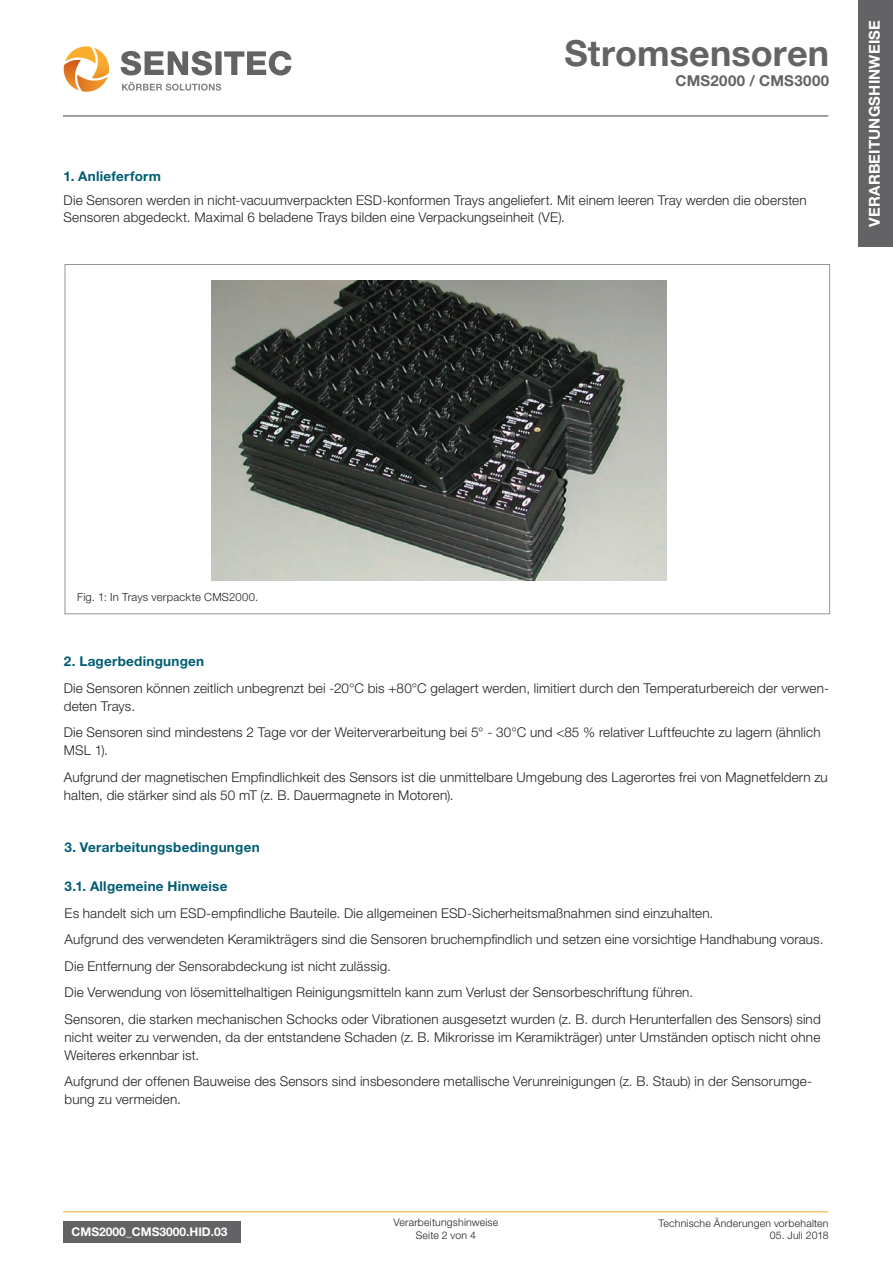
<style>
.page{position:relative;width:893px;height:1263px;background:#fff}
.page>*{position:absolute;margin:0;border:0;box-sizing:border-box;transform-origin:0 0}
.t1{font:700 36px "Helvetica Neue LT Std";letter-spacing:.005em;color:#636366}
.t2{font:700 15px "Helvetica Neue LT Std";letter-spacing:.015em;color:#fff}
.t3{font:700 15px "Helvetica Neue LT Std";letter-spacing:.025em;color:#636366}
.t4{font:300 13.5px/18px "Helvetica Neue LT Std";letter-spacing:.01em;color:#231f20}
.t5{font:700 13.5px "Helvetica Neue LT Std";letter-spacing:.02em;color:#005d73}
.t6{font:700 12px "Helvetica Neue LT Std";color:#fff}
.t7{font:300 11.25px "Helvetica Neue LT Std";letter-spacing:.02em;color:#231f20}
.t8{font:300 10.5px "Helvetica Neue LT Std";letter-spacing:.02em;color:#231f20}
</style>
<div class="page">
<hr style="left:63px;top:1211px;width:765px;height:1px;background:#faac2e">
<hr style="left:63px;top:115px;width:765px;height:2px;background:#808285">
<svg style="left:121px;top:51px;width:170px;height:24px"></svg>
<svg style="left:122px;top:82px;width:99px;height:9px"></svg>
<svg style="left:64px;top:46px;width:46px;height:46px"></svg>
<div style="left:63px;top:1221px;width:178px;height:21px;background:#636366"></div>
<div style="left:859px;top:0;width:34px;height:247px;background:#636366"></div>
<img style="left:212px;top:281px;width:454px;height:300px">
<h1 class="t1" style="left:564px;top:31px;width:266px">Stromsensoren</h1>
<p class="t3" style="left:675px;top:71px;width:155px">CMS2000 / CMS3000</p>
<p class="t5" style="left:64px;top:168px;width:99px">1. Anlieferform</p>
<p class="t4" style="left:64px;top:192px;width:745px;line-height:16.2px">Die Sensoren werden in nicht-vacuumverpackten ESD-konformen Trays angeliefert. Mit einem leeren Tray werden die obersten<br>Sensoren abgedeckt. Maximal 6 beladene Trays bilden eine Verpackungseinheit (VE).</p>
<p class="t2" style="left:865px;top:227px;width:208px;rotate:-90deg">VERARBEITUNGSHINWEISE</p>
<p class="t7" style="left:77px;top:590px;width:183px">Fig. 1: In Trays verpackte CMS2000.</p>
<p class="t5" style="left:64px;top:653px;width:142px">2. Lagerbedingungen</p>
<p class="t4" style="left:64px;top:679px;width:767px">Die Sensoren können zeitlich unbegrenzt bei -20°C bis +80°C gelagert werden, limitiert durch den Temperaturbereich der verwen&shy;deten Trays.</p>
<p class="t4" style="left:64px;top:723px;width:758px">Die Sensoren sind mindestens 2 Tage vor der Weiterverarbeitung bei 5° - 30°C und &lt;85 % relativer Luftfeuchte zu lagern (ähnlich<br>MSL 1).</p>
<p class="t4" style="left:64px;top:768px;width:766px">Aufgrund der magnetischen Empfindlichkeit des Sensors ist die unmittelbare Umgebung des Lagerortes frei von Magnetfeldern zu halten, die stärker sind als 50 mT (z. B. Dauermagnete in Motoren).</p>
<p class="t5" style="left:65px;top:839px;width:197px">3. Verarbeitungsbedingungen</p>
<p class="t5" style="left:65px;top:878px;width:164px">3.1. Allgemeine Hinweise</p>
<p class="t4" style="left:65px;top:899px;width:760px;line-height:26.5px">Es handelt sich um ESD-empfindliche Bauteile. Die allgemeinen ESD-Sicherheitsmaßnahmen sind einzuhalten.<br>Aufgrund des verwendeten Keramikträgers sind die Sensoren bruchempfindlich und setzen eine vorsichtige Handhabung voraus.<br>Die Entfernung der Sensorabdeckung ist nicht zulässig.<br>Die Verwendung von lösemittelhaltigen Reinigungsmitteln kann zum Verlust der Sensorbeschriftung führen.<br>Sensoren, die starken mechanischen Schocks oder Vibrationen ausgesetzt wurden (z. B. durch Herunterfallen des Sensors) sind</p>
<p class="t4" style="left:65px;top:1028px;width:757px">nicht weiter zu verwenden, da der entstandene Schaden (z. B. Mikrorisse im Keramikträger) unter Umständen optisch nicht ohne<br>Weiteres erkennbar ist.</p>
<p class="t4" style="left:65px;top:1072px;width:749px">Aufgrund der offenen Bauweise des Sensors sind insbesondere metallische Verunreinigungen (z. B. Staub) in der Sensorumge&shy;bung zu vermeiden.</p>
<p class="t8" style="left:393px;top:1216px;width:106px">Verarbeitungshinweise</p>
<p class="t6" style="left:72px;top:1224px;width:157px">CMS2000_CMS3000.HID.03</p>
<p class="t8" style="left:416px;top:1228px;width:62px">Seite 2 von 4</p>
<p class="t8" style="left:658px;top:1217px;width:172px">Technische Änderungen vorbehalten</p>
<p class="t8" style="left:770px;top:1229px;width:60px">05. Juli 2018</p>
</div>
